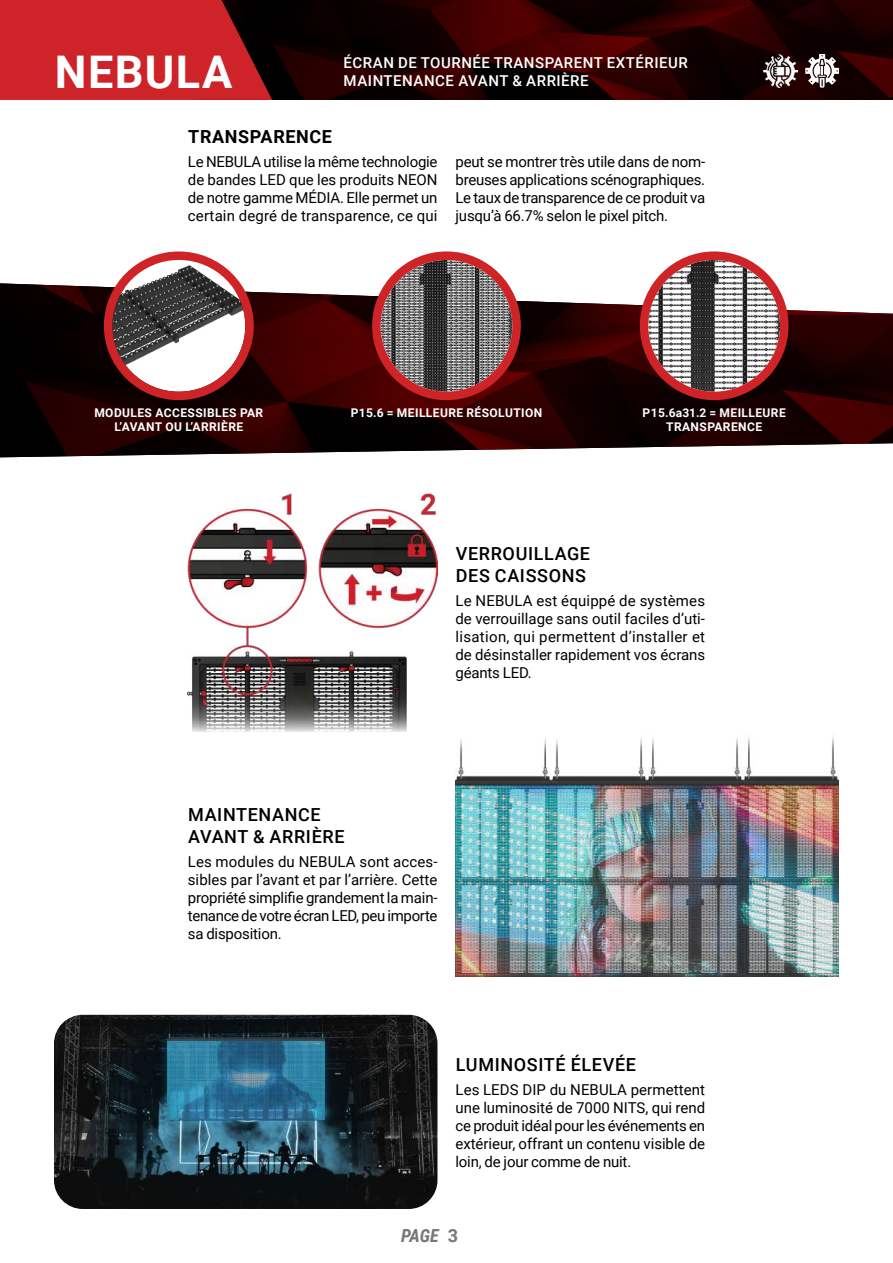
<style>
.page{position:relative;width:893px;height:1263px;background:#fff}
.page>*{position:absolute;margin:0;border:0;box-sizing:border-box;transform-origin:0 0}
.t1{font:700 45px "Roboto";letter-spacing:.03em;color:#fff}
.t2{font:500 18px/21.6px "Roboto";letter-spacing:.035em;color:#000}
.t3{font:700 18px "Roboto";letter-spacing:.035em;color:#000}
.t4{font:italic 700 18px "Roboto Condensed";color:#767778}
.t5{font:15px/18px "Roboto";letter-spacing:-.01em;color:#000;text-align:justify}
.t6{font:500 15px/18px "Roboto";letter-spacing:.035em;color:#fff}
.t7{font:700 12px/14.4px "Roboto";letter-spacing:.035em;color:#fff;text-align:center}
.s1{font-family:"Roboto";font-style:normal;color:#787677}
</style>
<div class="page">
<img style="left:188px;top:493px;width:249px;height:238px">
<img style="left:455px;top:737px;width:384px;height:240px">
<img style="left:0;top:283px;width:893px;height:174px">
<svg style="left:376px;top:256px;width:141px;height:140px"></svg>
<img style="left:381px;top:260px;width:131px;height:132px;border-radius:66px">
<div style="left:372px;top:251px;width:149px;height:149px;border:9px solid #ce2428;border-radius:50%"></div>
<svg style="left:644px;top:256px;width:140px;height:140px"></svg>
<img style="left:648px;top:260px;width:132px;height:132px;border-radius:66px">
<div style="left:640px;top:251px;width:148px;height:149px;border:9px solid #ce2428;border-radius:50%"></div>
<img style="left:112px;top:261px;width:133px;height:131px">
<div style="left:104px;top:251px;width:150px;height:149px;border:9px solid #ce2428;border-radius:50%"></div>
<img style="left:54px;top:1015px;width:383px;height:194px">
<img style="left:272px;top:0;width:621px;height:100px">
<svg style="left:0;top:0;width:272px;height:100px;background:#bb1f25"></svg>
<svg style="left:805px;top:54px;width:34px;height:34px"></svg>
<img style="left:763px;top:54px;width:34px;height:34px">
<h1 class="t1" style="left:55px;top:40px;width:179px">NEBULA</h1>
<p class="t6" style="left:344px;top:53px;width:346px">ÉCRAN DE TOURNÉE TRANSPARENT EXTÉRIEUR<br>MAINTENANCE AVANT &amp; ARRIÈRE</p>
<p class="t3" style="left:188px;top:124px;width:145px">TRANSPARENCE</p>
<p class="t5" style="left:188px;top:152px;width:251px">Le NEBULA utilise la même technologie de bandes LED que les produits NEON de notre gamme MÉDIA. Elle permet un certain degré de transparence, ce qui</p>
<p class="t5" style="left:456px;top:152px;width:251px">peut se montrer très utile dans de nom&shy;breuses applications scénographiques.<br>Le taux de transparence de ce produit va jusqu’à 66.7% selon le pixel pitch.</p>
<p class="t7" style="left:94px;top:405px;width:170px">MODULES ACCESSIBLES PAR<br>L’AVANT OU L’ARRIÈRE</p>
<p class="t7" style="left:351px;top:405px;width:193px">P15.6 = MEILLEURE RÉSOLUTION</p>
<p class="t7" style="left:643px;top:405px;width:145px">P15.6a31.2 = MEILLEURE<br>TRANSPARENCE</p>
<p class="t2" style="left:456px;top:542px;width:136px">VERROUILLAGE<br>DES CAISSONS</p>
<p class="t5" style="left:455px;top:591px;width:251px">Le NEBULA est équippé de systèmes de verrouillage sans outil faciles d’uti&shy;lisation, qui permettent d’installer et de désinstaller rapidement vos écrans géants LED.</p>
<p class="t2" style="left:188px;top:803px;width:158px">MAINTENANCE<br>AVANT &amp; ARRIÈRE</p>
<p class="t5" style="left:188px;top:852px;width:251px">Les modules du NEBULA sont acces&shy;sibles par l’avant et par l’arrière. Cette propriété simplifie grandement la main&shy;tenance de votre écran LED, peu importe sa disposition.</p>
<p class="t2" style="left:456px;top:1053px;width:182px">LUMINOSITÉ ÉLEVÉE</p>
<p class="t5" style="left:455px;top:1080px;width:251px">Les LEDS DIP du NEBULA permettent une luminosité de 7000 NITS, qui rend ce produit idéal pour les événements en extérieur, offrant un contenu visible de loin, de jour comme de nuit.</p>
<p class="t4" style="left:401px;top:1223px;width:59px">PAGE <span class="s1">3</span></p>
</div>
